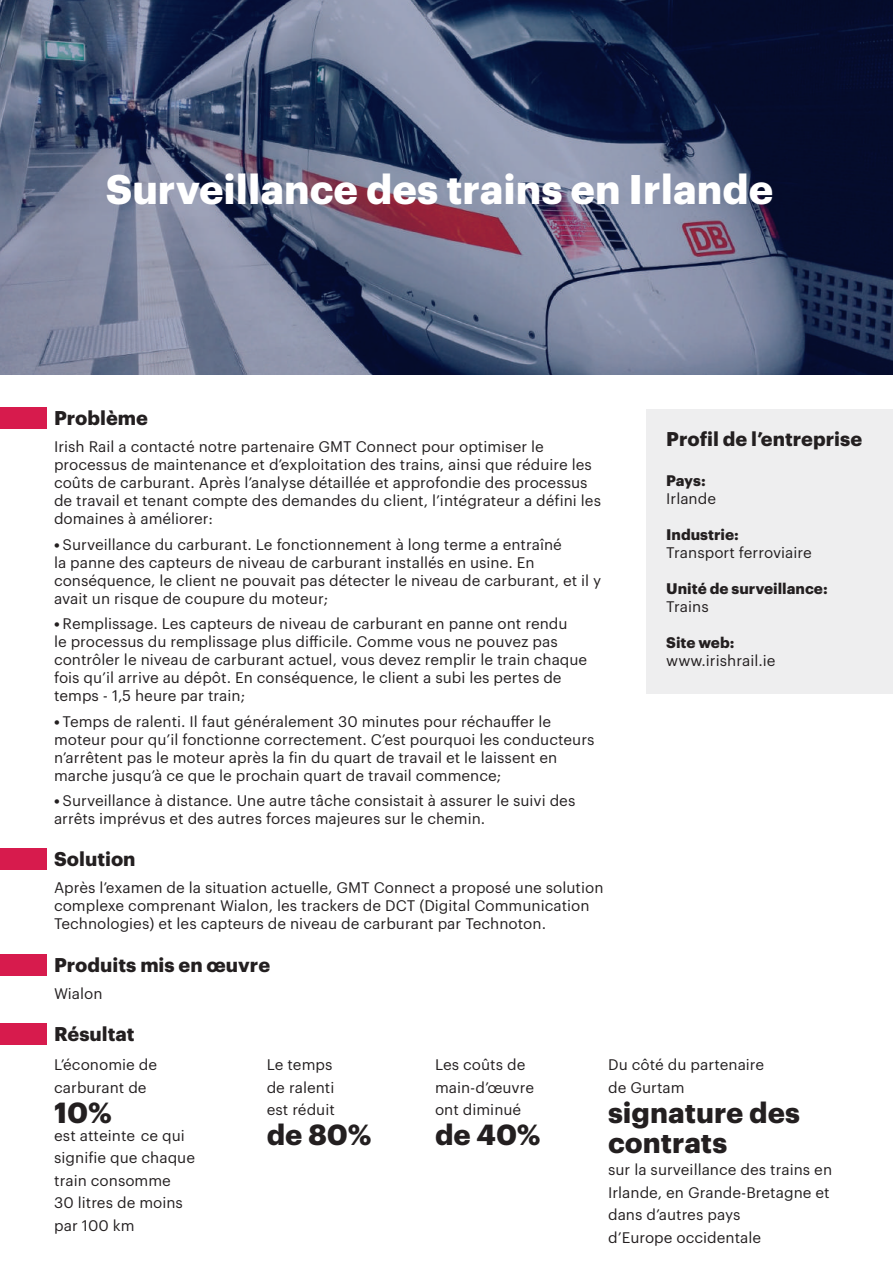
<style>
.page{position:relative;width:893px;height:1263px;background:#fff}
.page>*{position:absolute;margin:0;border:0;box-sizing:border-box;transform-origin:0 0}
.t1{font:700 40.5px "Graphik LCG";color:#fff}
.t2{font:700 28.5px/30px "Graphik LCG";color:#231f20}
.t3{font:700 19.5px "Graphik LCG";color:#231f20}
.t4{font:15px/18px "Graphik LCG";color:#231f20}
.t5{font:700 15px "Graphik LCG";color:#231f20}
.s1{font-weight:700}
</style>
<div class="page">
<div style="left:0;top:407px;width:47px;height:22px;background:#d71b4d"></div>
<svg style="left:0;top:0;width:893px;height:375px;background:#525976"></svg>
<div style="left:646px;top:409px;width:247px;height:284px;background:#eeeeef"></div>
<div style="left:0;top:848px;width:47px;height:22px;background:#d71b4d"></div>
<div style="left:0;top:954px;width:47px;height:22px;background:#d71b4d"></div>
<div style="left:0;top:1023px;width:47px;height:22px;background:#d71b4d"></div>
<h1 class="t1" style="left:106px;top:157px;width:669px">Surveillance des trains en Irlande</h1>
<h3 class="t3" style="left:54px;top:403px;width:96px">Problème</h3>
<p class="t4" style="left:54px;top:436px;width:549px">Irish Rail a contacté notre partenaire GMT Connect pour optimiser le processus de maintenance et d’exploitation des trains, ainsi que réduire les coûts de carburant. Après l’analyse détaillée et approfondie des processus de travail et tenant compte des demandes du client, l’intégrateur a défini les domaines à améliorer:</p>
<p class="t4" style="left:54px;top:534px;width:549px"><span class="s1">•</span> Surveillance du carburant. Le fonctionnement à long terme a entraîné<br>la panne des capteurs de niveau de carburant installés en usine. En conséquence, le client ne pouvait pas détecter le niveau de carburant, et il y avait un risque de coupure du moteur;</p>
<p class="t4" style="left:54px;top:613px;width:535px"><span class="s1">•</span> Remplissage. Les capteurs de niveau de carburant en panne ont rendu<br>le processus du remplissage plus difficile. Comme vous ne pouvez pas contrôler le niveau de carburant actuel, vous devez remplir le train chaque fois qu’il arrive au dépôt. En conséquence, le client a subi les pertes de temps - 1,5 heure par train;</p>
<p class="t4" style="left:54px;top:711px;width:542px"><span class="s1">•</span> Temps de ralenti. Il faut généralement 30 minutes pour réchauffer le moteur pour qu’il fonctionne correctement. C’est pourquoi les conducteurs n’arrêtent pas le moteur après la fin du quart de travail et le laissent en marche jusqu’à ce que le prochain quart de travail commence;</p>
<p class="t4" style="left:54px;top:790px;width:523px"><span class="s1">•</span> Surveillance à distance. Une autre tâche consistait à assurer le suivi des arrêts imprévus et des autres forces majeures sur le chemin.</p>
<h3 class="t3" style="left:666px;top:424px;width:198px">Profil de l’entreprise</h3>
<p class="t5" style="left:666px;top:469px;width:41px">Pays:</p>
<p class="t4" style="left:666px;top:488px;width:51px">Irlande</p>
<p class="t5" style="left:666px;top:523px;width:74px">Industrie:</p>
<p class="t4" style="left:666px;top:542px;width:147px">Transport ferroviaire</p>
<p class="t5" style="left:666px;top:577px;width:163px">Unité de surveillance:</p>
<p class="t4" style="left:666px;top:596px;width:44px">Trains</p>
<p class="t5" style="left:666px;top:631px;width:70px">Site web:</p>
<p class="t4" style="left:666px;top:650px;width:111px">www.irishrail.ie</p>
<h3 class="t3" style="left:54px;top:843px;width:83px">Solution</h3>
<p class="t4" style="left:54px;top:877px;width:551px">Après l’examen de la situation actuelle, GMT Connect a proposé une solution complexe comprenant Wialon, les trackers de DCT (Digital Communication<br>Technologies) et les capteurs de niveau de carburant par Technoton.</p>
<h3 class="t3" style="left:54px;top:949px;width:218px">Produits mis en œuvre</h3>
<p class="t4" style="left:54px;top:983px;width:50px">Wialon</p>
<h3 class="t3" style="left:54px;top:1019px;width:82px">Résultat</h3>
<p class="t4" style="left:54px;top:1052px;width:104px;line-height:22.5px">L’économie de carburant de</p>
<h2 class="t2" style="left:54px;top:1095px;width:59px">10%</h2>
<p class="t4" style="left:54px;top:1122px;width:142px;line-height:22.5px">est atteinte ce qui signifie que chaque train consomme<br>30 litres de moins par 100 km</p>
<p class="t4" style="left:435px;top:1052px;width:101px;line-height:22.5px">Les coûts de main-d’œuvre ont diminué</p>
<h2 class="t2" style="left:435px;top:1117px;width:107px">de 40%</h2>
<p class="t4" style="left:608px;top:1052px;width:158px;line-height:22.5px">Du côté du partenaire de Gurtam</p>
<h2 class="t2" style="left:608px;top:1095px;width:193px">signature des contrats</h2>
<p class="t4" style="left:608px;top:1157px;width:226px;line-height:22.5px">sur la surveillance des trains en<br>Irlande, en Grande-Bretagne et dans d’autres pays<br>d’Europe occidentale</p>
<p class="t4" style="left:267px;top:1052px;width:70px;line-height:22.5px">Le temps de ralenti est réduit</p>
<h2 class="t2" style="left:267px;top:1117px;width:106px">de 80%</h2>
</div>
